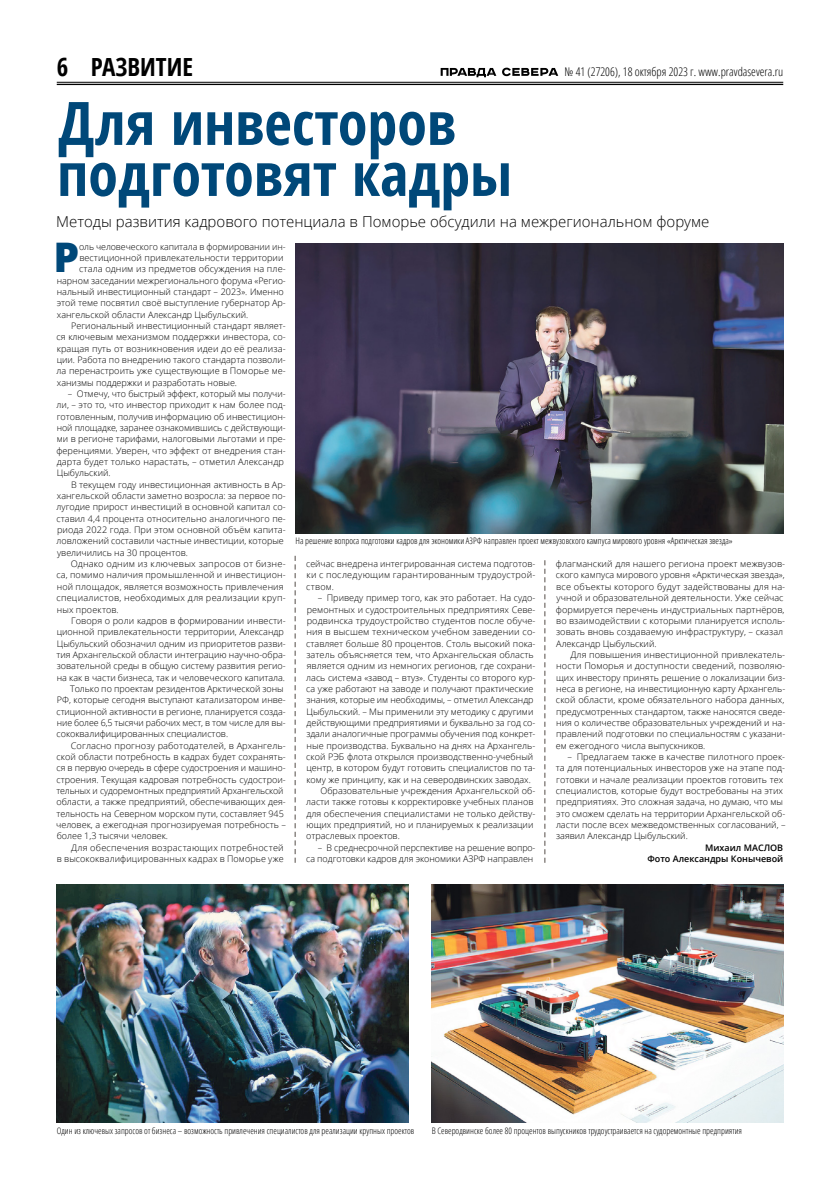
<style>
.page{position:relative;width:823px;height:1191px;background:#fff}
.page>*{position:absolute;margin:0;border:0;box-sizing:border-box;transform-origin:0 0}
.t1{font:700 condensed 60px/51px "Open Sans";color:#004879}
.t2{font:800 40.8px "Open Sans";color:#004879}
.t3{font:700 condensed 25px "Open Sans";color:#000}
.t4{font:300 15px "Open Sans";color:#000}
.t5{font:300 condensed 12px "Open Sans";color:#000}
.t6{font:300 9px/11.3px "Open Sans";color:#000}
.t7{font:300 condensed 9px "Open Sans";color:#000}
.t8{font:300 9px/11.3px "Open Sans";letter-spacing:.02em;color:#000}
.t9{font:300 9px "Open Sans";letter-spacing:.025em;color:#000}
.t10{font:600 9px/11.3px "Open Sans";color:#000;text-align:right}
</style>
<div class="page">
<hr style="left:57px;top:82px;width:725px;height:1px;background:#000">
<hr style="left:57px;top:84px;width:725px;height:1px;background:#000">
<svg style="left:440px;top:68px;width:118px;height:9px"></svg>
<svg style="left:295px;top:556px;width:1px;height:306px"></svg>
<svg style="left:544px;top:560px;width:1px;height:302px"></svg>
<img style="left:295px;top:244px;width:487px;height:289px">
<img style="left:431px;top:884px;width:351px;height:239px">
<img style="left:57px;top:884px;width:351px;height:239px">
<h3 class="t3" style="left:91px;top:49px;width:104px">РАЗВИТИЕ</h3>
<h3 class="t3" style="left:57px;top:49px;width:13px">6</h3>
<h3 class="t5" style="left:564px;top:63px;width:220px">№ 41 (27206), 18 октября 2023 г. www.pravdasevera.ru</h3>
<h1 class="t1" style="left:57px;top:96px;width:456px">Для инвесторов подготовят кадры</h1>
<h3 class="t4" style="left:56px;top:211px;width:654px">Методы развития кадрового потенциала в Поморье обсудили на межрегиональном форуме</h3>
<h2 class="t2" style="left:54px;top:226px;width:27px">Р</h2>
<p class="t6" style="left:79px;top:240px;width:208px">оль человеческого капитала в формировании ин-</p>
<p class="t6" style="left:79px;top:252px;width:205px">вестиционной привлекательности территории</p>
<p class="t6" style="left:79px;top:263px;width:208px">стала одним из предметов обсуждения на пле-</p>
<p class="t6" style="left:57px;top:274px;width:230px">нарном заседании межрегионального форума «Регио-</p>
<p class="t6" style="left:57px;top:286px;width:228px">нальный инвестиционный стандарт – 2023». Именно</p>
<p class="t6" style="left:57px;top:297px;width:230px">этой теме посвятил своё выступление губернатор Ар-</p>
<p class="t6" style="left:57px;top:308px;width:193px">хангельской области Александр Цыбульский.</p>
<p class="t6" style="left:71px;top:320px;width:216px">Региональный инвестиционный стандарт являет-</p>
<p class="t6" style="left:56px;top:331px;width:231px">ся ключевым механизмом поддержки инвестора, со-</p>
<p class="t6" style="left:57px;top:342px;width:230px">кращая путь от возникновения идеи до её реализа-</p>
<p class="t6" style="left:57px;top:354px;width:230px">ции. Работа по внедрению такого стандарта позволи-</p>
<p class="t6" style="left:57px;top:365px;width:230px">ла перенастроить уже существующие в Поморье ме-</p>
<p class="t6" style="left:57px;top:376px;width:182px">ханизмы поддержки и разработать новые.</p>
<p class="t6" style="left:56px;top:388px;width:231px;text-indent:12px">– Отмечу, что быстрый эффект, который мы получи&shy;ли, – это то, что инвестор приходит к нам более под&shy;готовленным, получив информацию об инвестицион&shy;ной площадке, заранее ознакомившись с действующи&shy;ми в регионе тарифами, налоговыми льготами и пре&shy;ференциями. Уверен, что эффект от внедрения стан&shy;дарта будет только нарастать, – отметил Александр Цыбульский.</p>
<p class="t6" style="left:56px;top:478px;width:231px;text-indent:15px">В текущем году инвестиционная активность в Ар&shy;хангельской области заметно возросла: за первое по&shy;лугодие прирост инвестиций в основной капитал со&shy;ставил 4,4 процента относительно аналогичного пе&shy;риода 2022 года. При этом основной объём капита&shy;ловложений составили частные инвестиции, которые увеличились на 30 процентов.</p>
<p class="t8" style="left:56px;top:558px;width:231px;text-indent:14px">Однако одним из ключевых запросов от бизне&shy;са, помимо наличия промышленной и инвестицион&shy;ной площадок, является возможность привлечения специалистов, необходимых для реализации круп&shy;ных проектов.</p>
<p class="t6" style="left:71px;top:614px;width:216px">Говоря о роли кадров в формировании инвести-</p>
<p class="t6" style="left:57px;top:626px;width:228px">ционной привлекательности территории, Александр</p>
<p class="t6" style="left:57px;top:637px;width:230px">Цыбульский обозначил одним из приоритетов разви-</p>
<p class="t6" style="left:56px;top:648px;width:231px">тия Архангельской области интеграцию научно-обра-</p>
<p class="t6" style="left:57px;top:660px;width:230px">зовательной среды в общую систему развития регио-</p>
<p class="t6" style="left:57px;top:671px;width:230px">на как в части бизнеса, так и человеческого капитала.</p>
<p class="t6" style="left:70px;top:682px;width:215px">Только по проектам резидентов Арктической зоны</p>
<p class="t6" style="left:57px;top:694px;width:230px">РФ, которые сегодня выступают катализатором инве-</p>
<p class="t6" style="left:56px;top:705px;width:231px">стиционной активности в регионе, планируется созда-</p>
<p class="t6" style="left:57px;top:717px;width:230px">ние более 6,5 тысячи рабочих мест, в том числе для вы-</p>
<p class="t6" style="left:56px;top:728px;width:173px">сококвалифицированных специалистов.</p>
<p class="t6" style="left:71px;top:739px;width:216px">Согласно прогнозу работодателей, в Архангель-</p>
<p class="t6" style="left:56px;top:751px;width:231px">ской области потребность в кадрах будет сохранять-</p>
<p class="t6" style="left:56px;top:762px;width:231px">ся в первую очередь в сфере судостроения и машино-</p>
<p class="t6" style="left:56px;top:773px;width:231px">строения. Текущая кадровая потребность судострои-</p>
<p class="t6" style="left:56px;top:785px;width:228px">тельных и судоремонтных предприятий Архангельской</p>
<p class="t6" style="left:56px;top:796px;width:231px">области, а также предприятий, обеспечивающих дея-</p>
<p class="t6" style="left:56px;top:807px;width:229px">тельность на Северном морском пути, составляет 945</p>
<p class="t6" style="left:56px;top:819px;width:231px">человек, а ежегодная прогнозируемая потребность –</p>
<p class="t6" style="left:57px;top:830px;width:113px">более 1,3 тысячи человек.</p>
<p class="t9" style="left:71px;top:841px;width:214px">Для обеспечения возрастающих потребностей</p>
<p class="t6" style="left:57px;top:853px;width:228px">в высококвалифицированных кадрах в Поморье уже</p>
<p class="t7" style="left:295px;top:535px;width:438px">На решение вопроса подготовки кадров для экономики АЗРФ направлен проект межвузовского кампуса мирового уровня «Арктическая звезда»</p>
<p class="t6" style="left:555px;top:558px;width:231px">флагманский для нашего региона проект межвузов&shy;ского кампуса мирового уровня «Арктическая звезда», все объекты которого будут задействованы для на&shy;учной и образовательной деятельности. Уже сейчас формируется перечень индустриальных партнёров, во взаимодействии с которыми планируется исполь&shy;зовать вновь создаваемую инфраструктуру, – сказал Александр Цыбульский.</p>
<p class="t6" style="left:555px;top:648px;width:231px;text-align:justify;text-indent:15px">Для повышения инвестиционной привлекатель&shy;ности Поморья и доступности сведений, позволяю&shy;щих инвестору принять решение о локализации биз&shy;неса в регионе, на инвестиционную карту Архангель&shy;ской области, кроме обязательного набора данных, предусмотренных стандартом, также наносятся сведе&shy;ния о количестве образовательных учреждений и на&shy;правлений подготовки по специальностям с указани&shy;ем ежегодного числа выпускников.</p>
<p class="t6" style="left:555px;top:751px;width:231px;text-indent:12px">– Предлагаем также в качестве пилотного проек&shy;та для потенциальных инвесторов уже на этапе под&shy;готовки и начале реализации проектов готовить тех специалистов, которые будут востребованы на этих предприятиях. Это сложная задача, но думаю, что мы это сможем сделать на территории Архангельской об&shy;ласти после всех межведомственных согласований, – заявил Александр Цыбульский.</p>
<p class="t10" style="left:647px;top:841px;width:137px">Михаил МАСЛОВ<br>Фото Александры Конычевой</p>
<p class="t6" style="left:306px;top:558px;width:231px;text-align:justify">сейчас внедрена интегрированная система подготов&shy;ки с последующим гарантированным трудоустрой&shy;ством.</p>
<p class="t6" style="left:317px;top:592px;width:219px">– Приведу пример того, как это работает. На судо-</p>
<p class="t6" style="left:306px;top:603px;width:230px">ремонтных и судостроительных предприятиях Севе-</p>
<p class="t6" style="left:306px;top:614px;width:230px">родвинска трудоустройство студентов после обуче-</p>
<p class="t6" style="left:306px;top:626px;width:230px">ния в высшем техническом учебном заведении со-</p>
<p class="t6" style="left:306px;top:637px;width:231px">ставляет больше 80 процентов. Столь высокий пока-</p>
<p class="t6" style="left:306px;top:648px;width:229px">затель объясняется тем, что Архангельская область</p>
<p class="t6" style="left:306px;top:660px;width:230px">является одним из немногих регионов, где сохрани-</p>
<p class="t6" style="left:306px;top:671px;width:230px">лась система «завод – втуз». Студенты со второго кур-</p>
<p class="t6" style="left:306px;top:682px;width:228px">са уже работают на заводе и получают практические</p>
<p class="t6" style="left:306px;top:694px;width:228px">знания, которые им необходимы, – отметил Александр</p>
<p class="t6" style="left:306px;top:705px;width:228px">Цыбульский. – Мы применили эту методику с другими</p>
<p class="t6" style="left:306px;top:717px;width:230px">действующими предприятиями и буквально за год со-</p>
<p class="t6" style="left:306px;top:728px;width:230px">здали аналогичные программы обучения под конкрет-</p>
<p class="t6" style="left:306px;top:739px;width:230px">ные производства. Буквально на днях на Архангель-</p>
<p class="t6" style="left:306px;top:751px;width:228px">ской РЭБ флота открылся производственно-учебный</p>
<p class="t6" style="left:306px;top:762px;width:230px">центр, в котором будут готовить специалистов по та-</p>
<p class="t6" style="left:306px;top:773px;width:226px">кому же принципу, как и на северодвинских заводах.</p>
<p class="t6" style="left:320px;top:785px;width:216px">Образовательные учреждения Архангельской об-</p>
<p class="t6" style="left:306px;top:796px;width:228px">ласти также готовы к корректировке учебных планов</p>
<p class="t6" style="left:306px;top:807px;width:230px">для обеспечения специалистами не только действу-</p>
<p class="t6" style="left:306px;top:819px;width:228px">ющих предприятий, но и планируемых к реализации</p>
<p class="t6" style="left:306px;top:830px;width:95px">отраслевых проектов.</p>
<p class="t6" style="left:306px;top:841px;width:231px;text-align:right">– В среднесрочной перспективе на решение вопро-<br>са подготовки кадров для экономики АЗРФ направлен</p>
<p class="t7" style="left:57px;top:1124px;width:359px">Один из ключевых запросов от бизнеса – возможность привлечения специалистов для реализации крупных проектов</p>
<p class="t7" style="left:431px;top:1124px;width:312px">В Северодвинске более 80 процентов выпускников трудоустраивается на судоремонтные предприятия</p>
</div>
